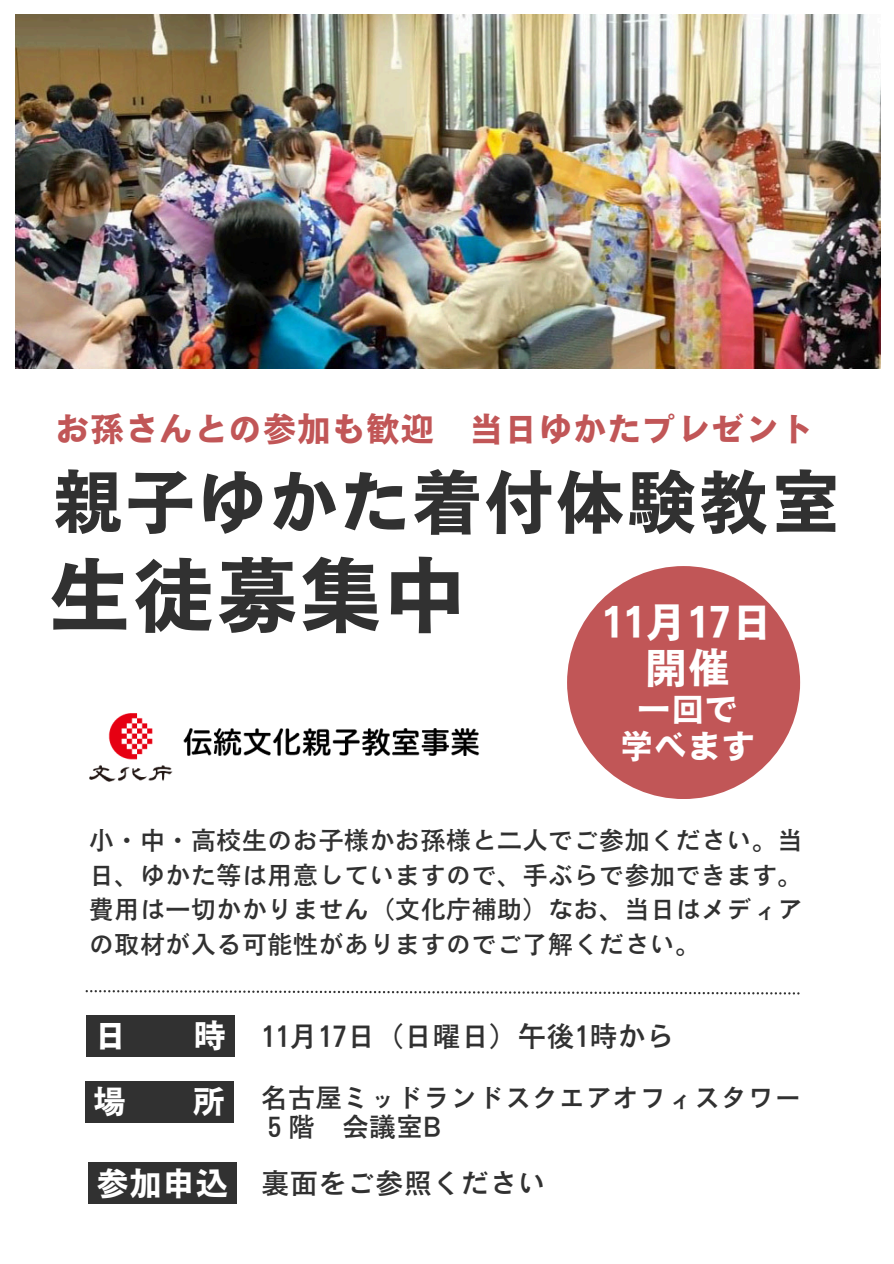
<style>
.page{position:relative;width:894px;height:1264px;background:#fff}
.page>*{position:absolute;margin:0;border:0;box-sizing:border-box;transform-origin:0 0}
.t1{font:83.7px "Motoya Gothic Std W6";color:#313131}
.t2{font:71.7px "Motoya Gothic Std W6";color:#313131}
.t3{font:42.75px/46.2px "Motoya Gothic Std W6";color:#fff;text-align:center}
.t4{font:34.5px "Motoya Gothic Std W6";color:#c15657}
.t5{font:33.75px/37.2px "Motoya Gothic Std W6";color:#fff;text-align:center}
.t6{font:33px "Motoya Gothic Std W6";color:#fff}
.t7{font:28.5px "Motoya Gothic Std W4";color:#313131}
.t8{font:27px/29.2px "Motoya Gothic Std W4";color:#313131}
.t9{font:25.5px/34.8px "Motoya Gothic Std W4";color:#313131;text-align:justify}
</style>
<div class="page">
<div style="left:567px;top:566px;width:232px;height:233px;background:#c15657;border-radius:50%"></div>
<svg style="left:86px;top:990px;width:713px;height:4px"></svg>
<img style="left:15px;top:15px;width:864px;height:353px">
<div style="left:86px;top:1015px;width:148px;height:41px;background:#313131"></div>
<div style="left:85px;top:1081px;width:148px;height:41px;background:#313131"></div>
<div style="left:88px;top:1162px;width:148px;height:41px;background:#313131"></div>
<img style="left:89px;top:713px;width:390px;height:69px">
<h1 class="t4" style="left:56px;top:411px;width:759px">お孫さんとの参加も歓迎 当日ゆかたプレゼント</h1>
<h2 class="t2" style="left:52px;top:466px;width:790px">親子ゆかた着付体験教室</h2>
<h4 class="t1" style="left:48px;top:553px;width:420px">生徒募集中</h4>
<p class="t3" style="left:601px;top:598px;width:156px">11月 17日開催</p>
<p class="t5" style="left:619px;top:690px;width:137px">一回で学べます</p>
<h5 class="t9" style="left:89px;top:822px;width:715px">小・中・高校生のお子様かお孫様と二人でご参加ください。当日、ゆかた等は用意していますので、手ぶらで参加できます。費用は一切かかりません（文化庁補助）なお、当日はメディアの取材が入る可能性がありますのでご了解ください。</h5>
<h3 class="t6" style="left:94px;top:1019px;width:22px">日</h3>
<h3 class="t6" style="left:193px;top:1019px;width:35px">時</h3>
<p class="t6" style="left:93px;top:1084px;width:35px">場</p>
<p class="t6" style="left:192px;top:1084px;width:35px">所</p>
<h4 class="t6" style="left:96px;top:1166px;width:134px">参加申込</h4>
<h6 class="t7" style="left:261px;top:1021px;width:415px">11月 17日（日曜日）午後1時から</h6>
<h4 class="t8" style="left:261px;top:1082px;width:541px">名古屋ミッドランドスクエアオフィスタワー<br>５階 会議室B</h4>
<h4 class="t7" style="left:261px;top:1168px;width:286px">裏面をご参照ください</h4>
</div>
